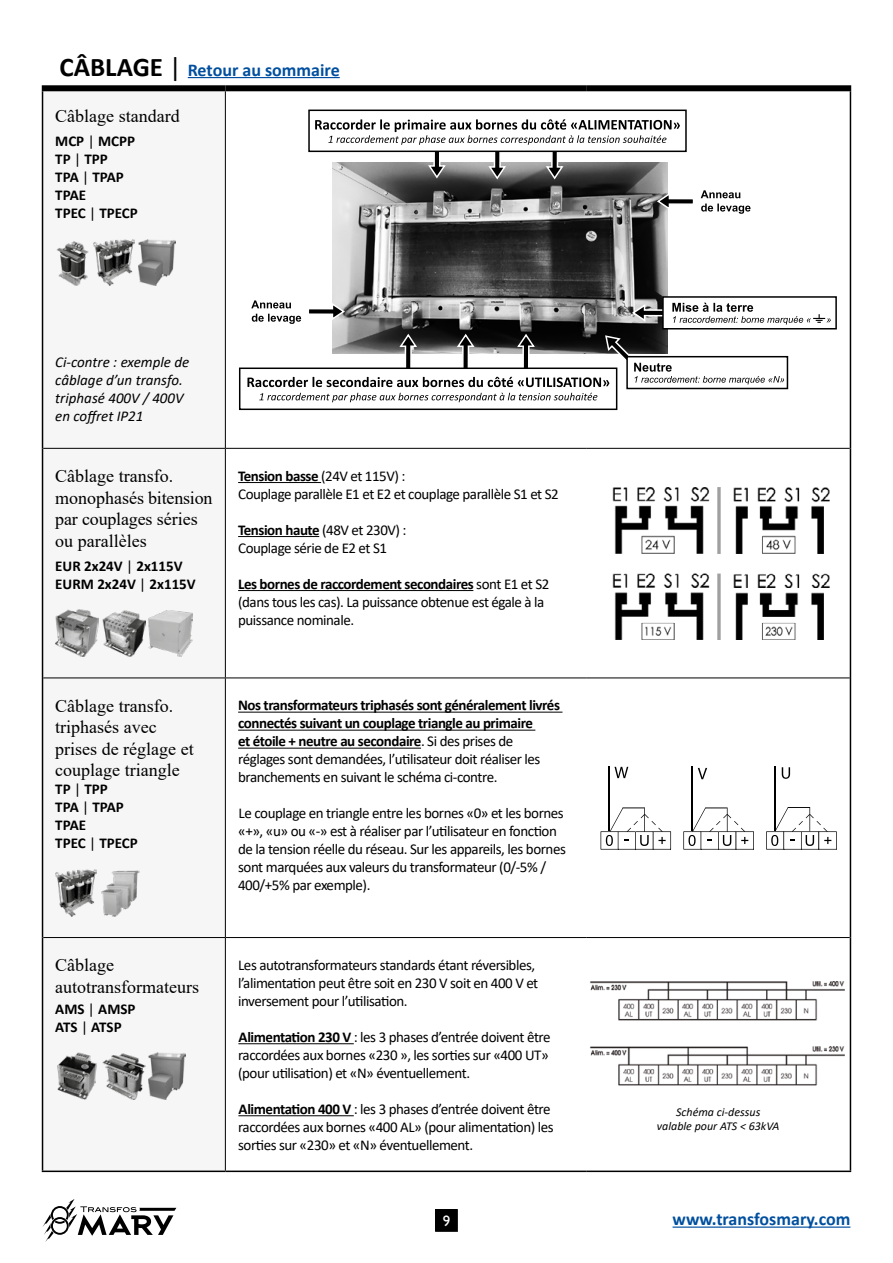
<style>
.page{position:relative;width:893px;height:1263px;background:#fff}
.page>*{position:absolute;margin:0;border:0;box-sizing:border-box;transform-origin:0 0}
.t1{font:18px/21.6px "Times New Roman";color:#000}
.t2{font:700 18px "Calibri";color:#004f9f}
.t3{font:15px/18px "Calibri";letter-spacing:-.03em;color:#000}
.t4{font:700 15px/18px "Calibri";letter-spacing:-.03em;color:#000}
.t5{font:italic 15px/18px "Calibri";color:#000}
.t6{font:700 15px "Calibri";color:#000}
.t7{font:15px "Gill Sans";color:#fff}
.t8{font:italic 12px "Calibri";color:#000}
.s1{font-size:27px;color:#000}
.s2{font-weight:400;font-size:27px;color:#000}
.s3{font-weight:400}
.s4{font-weight:700}
</style>
<div class="page">
<div style="left:43px;top:91px;width:182px;height:1079px;background:#f6f6f6"></div>
<hr style="left:225px;top:91px;width:1px;height:357px;background:#000">
<hr style="left:225px;top:448px;width:362px;height:1px;background:#000">
<hr style="left:587px;top:448px;width:263px;height:1px;background:#000">
<hr style="left:43px;top:448px;width:182px;height:1px;background:#000">
<hr style="left:225px;top:449px;width:1px;height:228px;background:#000">
<hr style="left:225px;top:678px;width:1px;height:259px;background:#000">
<hr style="left:225px;top:938px;width:1px;height:232px;background:#000">
<hr style="left:43px;top:677px;width:182px;height:1px;background:#000">
<hr style="left:225px;top:677px;width:362px;height:1px;background:#000">
<hr style="left:587px;top:677px;width:263px;height:1px;background:#000">
<hr style="left:43px;top:937px;width:182px;height:1px;background:#000">
<hr style="left:225px;top:937px;width:362px;height:1px;background:#000">
<hr style="left:587px;top:937px;width:263px;height:1px;background:#000">
<div style="left:42px;top:85px;width:183px;height:6px;background:#000"></div>
<div style="left:225px;top:85px;width:362px;height:6px;background:#000"></div>
<div style="left:587px;top:85px;width:264px;height:6px;background:#000"></div>
<hr style="left:42px;top:91px;width:1px;height:357px;background:#000">
<hr style="left:850px;top:91px;width:1px;height:357px;background:#000">
<hr style="left:42px;top:448px;width:1px;height:230px;background:#000">
<hr style="left:850px;top:448px;width:1px;height:230px;background:#000">
<hr style="left:42px;top:678px;width:1px;height:259px;background:#000">
<hr style="left:850px;top:678px;width:1px;height:259px;background:#000">
<hr style="left:42px;top:937px;width:1px;height:233px;background:#000">
<hr style="left:850px;top:937px;width:1px;height:233px;background:#000">
<hr style="left:42px;top:1170px;width:183px;height:2px;background:#000">
<hr style="left:225px;top:1170px;width:362px;height:2px;background:#000">
<hr style="left:587px;top:1170px;width:264px;height:2px;background:#000">
<hr style="left:188px;top:77px;width:152px;height:1px;background:#004f9f">
<img style="left:55px;top:239px;width:35px;height:47px">
<img style="left:94px;top:239px;width:41px;height:47px">
<img style="left:138px;top:239px;width:37px;height:47px">
<img style="left:333px;top:181px;width:334px;height:151px">
<svg style="left:309px;top:301px;width:37px;height:20px"></svg>
<svg style="left:252px;top:314px;width:49px;height:10px"></svg>
<svg style="left:251px;top:300px;width:40px;height:8px"></svg>
<svg style="left:701px;top:204px;width:49px;height:10px"></svg>
<svg style="left:701px;top:190px;width:39px;height:8px"></svg>
<svg style="left:655px;top:192px;width:38px;height:20px"></svg>
<div style="left:308px;top:110px;width:379px;height:42px;border:2px solid #000"></div>
<div style="left:239px;top:367px;width:378px;height:43px;border:2px solid #000"></div>
<div style="left:626px;top:356px;width:162px;height:33px;border:2px solid #000"></div>
<div style="left:663px;top:297px;width:173px;height:32px;background:#fff"></div>
<div style="left:662px;top:296px;width:175px;height:33px;border:2px solid #000"></div>
<svg style="left:631px;top:303px;width:200px;height:22px"></svg>
<svg style="left:315px;top:119px;width:365px;height:62px"></svg>
<svg style="left:259px;top:393px;width:338px;height:9px"></svg>
<svg style="left:247px;top:332px;width:537px;height:55px"></svg>
<img style="left:55px;top:610px;width:44px;height:47px">
<img style="left:102px;top:610px;width:43px;height:46px">
<img style="left:149px;top:610px;width:43px;height:46px">
<hr style="left:238px;top:482px;width:83px;height:1px;background:#000">
<hr style="left:238px;top:536px;width:81px;height:1px;background:#000">
<hr style="left:238px;top:590px;width:235px;height:1px;background:#000">
<img style="left:612px;top:487px;width:218px;height:67px">
<img style="left:612px;top:573px;width:218px;height:66px">
<img style="left:55px;top:869px;width:41px;height:47px">
<img style="left:100px;top:869px;width:39px;height:47px">
<hr style="left:238px;top:712px;width:324px;height:1px;background:#000">
<hr style="left:238px;top:730px;width:297px;height:1px;background:#000">
<hr style="left:238px;top:748px;width:183px;height:1px;background:#000">
<hr style="left:609px;top:766px;width:1px;height:65px;background:#000">
<hr style="left:691px;top:766px;width:2px;height:65px;background:#000">
<hr style="left:774px;top:766px;width:2px;height:65px;background:#000">
<svg style="left:600px;top:807px;width:71px;height:43px"></svg>
<svg style="left:610px;top:807px;width:13px;height:25px"></svg>
<svg style="left:683px;top:807px;width:71px;height:43px"></svg>
<svg style="left:692px;top:807px;width:14px;height:25px"></svg>
<svg style="left:766px;top:807px;width:71px;height:43px"></svg>
<svg style="left:775px;top:807px;width:13px;height:25px"></svg>
<svg style="left:614px;top:767px;width:14px;height:11px"></svg>
<svg style="left:698px;top:768px;width:9px;height:11px"></svg>
<svg style="left:782px;top:767px;width:8px;height:12px"></svg>
<img style="left:55px;top:1053px;width:44px;height:47px">
<img style="left:102px;top:1053px;width:43px;height:47px">
<img style="left:149px;top:1053px;width:37px;height:47px">
<hr style="left:238px;top:1043px;width:116px;height:1px;background:#000">
<hr style="left:238px;top:1115px;width:116px;height:1px;background:#000">
<img style="left:590px;top:981px;width:255px;height:105px">
<svg style="left:43px;top:1199px;width:133px;height:43px"></svg>
<div style="left:436px;top:1210px;width:21px;height:21px;background:#000"></div>
<div style="left:435px;top:1209px;width:23px;height:23px;border:2px solid #000"></div>
<div style="left:436px;top:1215px;width:21px;height:10px;background:#000"></div>
<hr style="left:673px;top:1226px;width:177px;height:2px;background:#004f9f">
<p class="t2" style="left:60px;top:57px;width:282px"><span class="s1">CÂBLAGE</span> <span class="s2">|</span> Retour au sommaire</p>
<p class="t1" style="left:55px;top:105px;width:126px">Câblage standard</p>
<p class="t4" style="left:55px;top:132px;width:81px">MCP <span class="s3">|</span> MCPP</p>
<p class="t4" style="left:55px;top:150px;width:54px">TP <span class="s3">|</span> TPP</p>
<p class="t4" style="left:55px;top:168px;width:70px">TPA <span class="s3">|</span> TPAP</p>
<p class="t4" style="left:55px;top:186px;width:32px">TPAE</p>
<p class="t6" style="left:55px;top:202px;width:84px">TPEC <span class="s3">|</span> TPECP</p>
<p class="t5" style="left:55px;top:352px;width:136px">Ci-contre : exemple de câblage d’un transfo. triphasé 400V / 400V en coffret IP21</p>
<p class="t1" style="left:55px;top:465px;width:159px">Câblage transfo. monophasés bitension par couplages séries ou parallèles</p>
<p class="t6" style="left:55px;top:555px;width:129px">EUR 2x24V <span class="s3">|</span> 2x115V</p>
<p class="t6" style="left:55px;top:573px;width:142px">EURM 2x24V <span class="s3">|</span> 2x115V</p>
<p class="t4" style="left:238px;top:467px;width:169px">Tension basse <span class="s3">(24V et 115V) :</span></p>
<p class="t3" style="left:238px;top:484px;width:322px">Couplage parallèle E1 et E2 et couplage parallèle S1 et S2</p>
<p class="t4" style="left:238px;top:521px;width:170px">Tension haute <span class="s3">(48V et 230V) :</span></p>
<p class="t3" style="left:238px;top:538px;width:151px">Couplage série de E2 et S1</p>
<p class="t3" style="left:238px;top:574px;width:313px"><span class="s4">Les bornes de raccordement secondaires</span> sont E1 et S2 (dans tous les cas). La puissance obtenue est égale à la puissance nominale.</p>
<p class="t1" style="left:55px;top:694px;width:140px">Câblage transfo. triphasés avec prises de réglage et couplage triangle</p>
<p class="t4" style="left:55px;top:780px;width:54px">TP <span class="s3">|</span> TPP</p>
<p class="t4" style="left:55px;top:798px;width:70px">TPA <span class="s3">|</span> TPAP</p>
<p class="t4" style="left:55px;top:816px;width:32px">TPAE</p>
<p class="t6" style="left:55px;top:833px;width:84px">TPEC <span class="s3">|</span> TPECP</p>
<p class="t1" style="left:55px;top:954px;width:145px">Câblage autotransformateurs</p>
<p class="t4" style="left:55px;top:1000px;width:82px">AMS <span class="s3">|</span> AMSP</p>
<p class="t4" style="left:55px;top:1018px;width:68px">ATS <span class="s3">|</span> ATSP</p>
<p class="t4" style="left:238px;top:696px;width:323px">Nos transformateurs triphasés sont généralement livrés connectés suivant un couplage triangle au primaire<br>et étoile + neutre au secondaire<span class="s3">. Si des prises de réglages sont demandées, l’utilisateur doit réaliser les branchements en suivant le schéma ci-contre.</span></p>
<p class="t3" style="left:238px;top:804px;width:329px">Le couplage en triangle entre les bornes «0» et les bornes «+», «u» ou «-» est à réaliser par l’utilisateur en fonction de la tension réelle du réseau. Sur les appareils, les bornes sont marquées aux valeurs du transformateur (0/-5% / 400/+5% par exemple).</p>
<p class="t3" style="left:238px;top:956px;width:302px">Les autotransformateurs standards étant réversibles, l’alimentation peut être soit en 230 V soit en 400 V et inversement pour l’utilisation.</p>
<p class="t3" style="left:238px;top:1028px;width:314px"><span class="s4">Alimentation 230 V</span> : les 3 phases d’entrée doivent être raccordées aux bornes «230 », les sorties sur «400 UT» (pour utilisation) et «N» éventuellement.</p>
<p class="t3" style="left:238px;top:1100px;width:317px"><span class="s4">Alimentation 400 V</span> : les 3 phases d’entrée doivent être raccordées aux bornes «400 AL» (pour alimentation) les sorties sur «230» et «N» éventuellement.</p>
<p class="t8" style="left:676px;top:1104px;width:86px">Schéma ci-dessus</p>
<p class="t8" style="left:657px;top:1118px;width:124px">valable pour ATS &lt; 63kVA</p>
<p class="t7" style="left:443px;top:1212px;width:9px">9</p>
<p class="t2" style="left:673px;top:1206px;width:179px">www.transfosmary.com</p>
</div>
